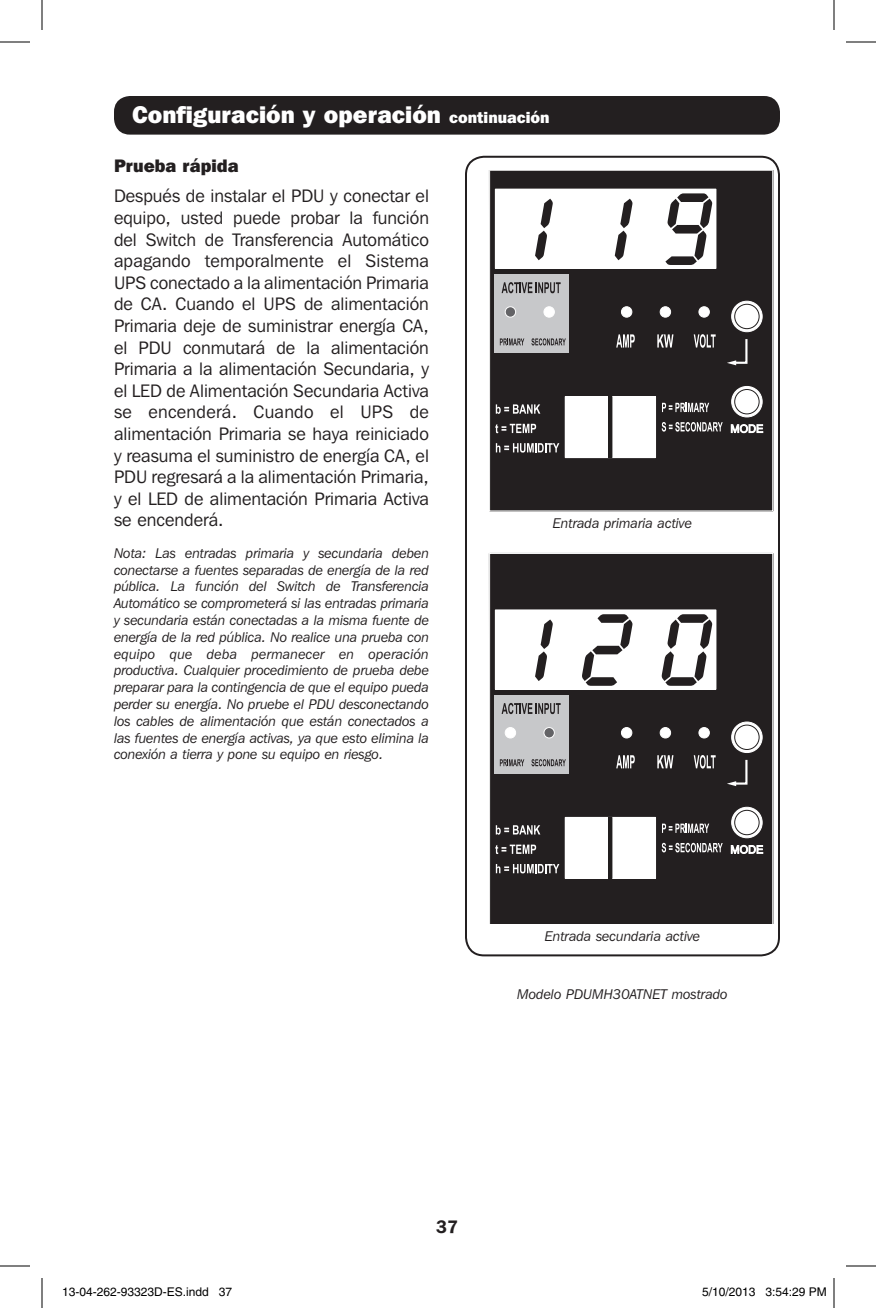
<style>
.page{position:relative;width:876px;height:1308px;background:#fff}
.page>*{position:absolute;margin:0;border:0;box-sizing:border-box;transform-origin:0 0}
.t1{font:800 24px "Franklin Gothic IT Cby BT";color:#fff}
.t2{font:18px/21.6px "Franklin Gothic IT Cby BT";color:#231f20;text-align:justify}
.t3{font:800 18px "Franklin Gothic IT Cby BT";color:#231f20}
.t4{font:600 18px "Franklin Gothic IT Cby BT";color:#231f20}
.t5{font:italic 14px/16.8px "Franklin Gothic IT Cby BT";color:#231f20;text-align:justify}
.t6{font:12px "Helvetica";color:#000}
.s1{font-size:16px}
</style>
<div class="page">
<div style="left:114px;top:96px;width:666px;height:39px;background:#231f20;border-radius:16px"></div>
<div style="left:465px;top:156px;width:315px;height:800px;border:2px solid #231f20;border-radius:18px"></div>
<div style="left:490px;top:171px;width:283px;height:340px;background:#231f20"></div>
<div style="left:494px;top:275px;width:75px;height:78px;background:#c7c8ca"></div>
<svg style="left:502px;top:282px;width:59px;height:11px"></svg>
<svg style="left:500px;top:338px;width:24px;height:7px"></svg>
<svg style="left:531px;top:338px;width:35px;height:7px"></svg>
<div style="left:699px;top:307px;width:10px;height:10px;background:#fff;border-radius:50%"></div>
<div style="left:699px;top:307px;width:10px;height:10px;border:1px solid #fff;border-radius:50%"></div>
<div style="left:660px;top:307px;width:11px;height:10px;background:#fff;border-radius:50%"></div>
<div style="left:660px;top:307px;width:11px;height:10px;border:1px solid #fff;border-radius:50%"></div>
<div style="left:621px;top:307px;width:11px;height:10px;background:#fff;border-radius:50%"></div>
<div style="left:621px;top:307px;width:11px;height:10px;border:1px solid #fff;border-radius:50%"></div>
<div style="left:544px;top:307px;width:10px;height:10px;background:#fff;border-radius:50%"></div>
<div style="left:544px;top:307px;width:10px;height:10px;border:1px solid #fff;border-radius:50%"></div>
<div style="left:505px;top:307px;width:11px;height:10px;background:#636366;border-radius:50%"></div>
<div style="left:505px;top:307px;width:11px;height:10px;border:1px solid #fff;border-radius:50%"></div>
<div style="left:495px;top:189px;width:221px;height:79px;background:#fff"></div>
<div style="left:565px;top:397px;width:91px;height:61px;background:#fff"></div>
<div style="left:609px;top:397px;width:3px;height:61px;border:1px solid #211e1e"></div>
<svg style="left:732px;top:386px;width:30px;height:31px"></svg>
<div style="left:732px;top:386px;width:30px;height:31px;border:1px solid #fff;border-radius:50%"></div>
<svg style="left:732px;top:301px;width:30px;height:31px"></svg>
<div style="left:732px;top:301px;width:30px;height:31px;border:1px solid #fff;border-radius:50%"></div>
<div style="left:735px;top:390px;width:24px;height:24px;background:#fff;border-radius:50%"></div>
<div style="left:734px;top:389px;width:25px;height:25px;border:1px solid #211e1e;border-radius:50%"></div>
<div style="left:735px;top:304px;width:24px;height:25px;background:#fff;border-radius:50%"></div>
<div style="left:734px;top:304px;width:25px;height:25px;border:1px solid #211e1e;border-radius:50%"></div>
<svg style="left:730px;top:424px;width:34px;height:10px"></svg>
<svg style="left:535px;top:199px;width:18px;height:61px"></svg>
<svg style="left:615px;top:199px;width:17px;height:61px"></svg>
<svg style="left:665px;top:193px;width:47px;height:72px"></svg>
<svg style="left:616px;top:334px;width:19px;height:14px"></svg>
<svg style="left:496px;top:404px;width:44px;height:10px"></svg>
<svg style="left:495px;top:424px;width:41px;height:9px"></svg>
<svg style="left:496px;top:443px;width:63px;height:10px"></svg>
<svg style="left:662px;top:403px;width:47px;height:9px"></svg>
<svg style="left:662px;top:422px;width:61px;height:10px"></svg>
<svg style="left:694px;top:334px;width:22px;height:14px"></svg>
<svg style="left:657px;top:334px;width:16px;height:14px"></svg>
<svg style="left:727px;top:337px;width:22px;height:28px"></svg>
<div style="left:490px;top:553px;width:283px;height:370px;background:#231f20"></div>
<div style="left:494px;top:695px;width:75px;height:79px;background:#c7c8ca"></div>
<svg style="left:502px;top:703px;width:59px;height:11px"></svg>
<svg style="left:500px;top:759px;width:24px;height:7px"></svg>
<svg style="left:531px;top:759px;width:35px;height:7px"></svg>
<div style="left:699px;top:728px;width:10px;height:10px;background:#fff;border-radius:50%"></div>
<div style="left:699px;top:728px;width:10px;height:10px;border:1px solid #fff;border-radius:50%"></div>
<div style="left:660px;top:728px;width:11px;height:10px;background:#fff;border-radius:50%"></div>
<div style="left:660px;top:728px;width:11px;height:10px;border:1px solid #fff;border-radius:50%"></div>
<div style="left:621px;top:728px;width:11px;height:10px;background:#fff;border-radius:50%"></div>
<div style="left:621px;top:728px;width:11px;height:10px;border:1px solid #fff;border-radius:50%"></div>
<div style="left:544px;top:728px;width:10px;height:10px;background:#636366;border-radius:50%"></div>
<div style="left:544px;top:728px;width:10px;height:10px;border:1px solid #fff;border-radius:50%"></div>
<div style="left:505px;top:728px;width:11px;height:10px;background:#fff;border-radius:50%"></div>
<div style="left:505px;top:728px;width:11px;height:10px;border:1px solid #fff;border-radius:50%"></div>
<div style="left:495px;top:610px;width:221px;height:79px;background:#fff"></div>
<div style="left:565px;top:817px;width:91px;height:61px;background:#fff"></div>
<div style="left:609px;top:817px;width:3px;height:61px;border:1px solid #211e1e"></div>
<svg style="left:732px;top:807px;width:30px;height:31px"></svg>
<div style="left:732px;top:807px;width:30px;height:31px;border:1px solid #fff;border-radius:50%"></div>
<svg style="left:732px;top:722px;width:30px;height:31px"></svg>
<div style="left:732px;top:722px;width:30px;height:31px;border:1px solid #fff;border-radius:50%"></div>
<div style="left:735px;top:810px;width:24px;height:25px;background:#fff;border-radius:50%"></div>
<div style="left:734px;top:810px;width:25px;height:25px;border:1px solid #211e1e;border-radius:50%"></div>
<div style="left:735px;top:725px;width:24px;height:24px;background:#fff;border-radius:50%"></div>
<div style="left:734px;top:725px;width:25px;height:25px;border:1px solid #211e1e;border-radius:50%"></div>
<svg style="left:730px;top:844px;width:34px;height:11px"></svg>
<svg style="left:535px;top:619px;width:18px;height:62px"></svg>
<svg style="left:582px;top:614px;width:50px;height:72px"></svg>
<svg style="left:662px;top:614px;width:50px;height:72px"></svg>
<svg style="left:616px;top:755px;width:19px;height:13px"></svg>
<svg style="left:496px;top:825px;width:44px;height:10px"></svg>
<svg style="left:495px;top:845px;width:41px;height:9px"></svg>
<svg style="left:496px;top:864px;width:63px;height:9px"></svg>
<svg style="left:662px;top:824px;width:47px;height:9px"></svg>
<svg style="left:662px;top:843px;width:61px;height:9px"></svg>
<svg style="left:694px;top:755px;width:22px;height:14px"></svg>
<svg style="left:657px;top:755px;width:16px;height:13px"></svg>
<svg style="left:727px;top:758px;width:22px;height:28px"></svg>
<hr style="left:0;top:42px;width:30px;height:1px;background:#000">
<hr style="left:846px;top:42px;width:30px;height:1px;background:#000">
<hr style="left:0;top:1266px;width:30px;height:1px;background:#000">
<hr style="left:846px;top:1266px;width:30px;height:1px;background:#000">
<hr style="left:42px;top:0;width:1px;height:30px;background:#000">
<hr style="left:42px;top:1278px;width:1px;height:30px;background:#000">
<hr style="left:834px;top:0;width:1px;height:30px;background:#000">
<hr style="left:834px;top:1278px;width:1px;height:30px;background:#000">
<p class="t1" style="left:132px;top:100px;width:419px">Configuración y operación <span class="s1">continuación</span></p>
<p class="t3" style="left:114px;top:154px;width:126px">Prueba rápida</p>
<p class="t2" style="left:114px;top:185px;width:317px">Después de instalar el PDU y conectar el equipo, usted puede probar la función del Switch de Transferencia Automático apagando temporalmente el Sistema UPS conectado a la alimentación Primaria de CA. Cuando el UPS de alimentación Primaria deje de suministrar energía CA, el PDU conmutará de la alimentación Primaria a la alimentación Secundaria, y el LED de Alimentación Secundaria Activa se encenderá. Cuando el UPS de alimentación Primaria se haya reiniciado y reasuma el suministro de energía CA, el PDU regresará a la alimentación Primaria, y el LED de alimentación Primaria Activa se encenderá.</p>
<p class="t5" style="left:114px;top:544px;width:317px">Nota: Las entradas primaria y secundaria deben conectarse a fuentes separadas de energía de la red pública. La función del Switch de Transferencia Automático se comprometerá si las entradas primaria y secundaria están conectadas a la misma fuente de energía de la red pública. No realice una prueba con equipo que deba permanecer en operación productiva. Cualquier procedimiento de prueba debe preparar para la contingencia de que el equipo pueda perder su energía. No pruebe el PDU desconectando los cables de alimentación que están conectados a las fuentes de energía activas, ya que esto elimina la conexión a tierra y pone su equipo en riesgo.</p>
<p class="t5" style="left:553px;top:514px;width:141px">Entrada primaria active</p>
<p class="t5" style="left:545px;top:928px;width:157px">Entrada secundaria active</p>
<p class="t5" style="left:517px;top:986px;width:212px">Modelo PDUMH30ATNET mostrado</p>
<p class="t4" style="left:436px;top:1215px;width:23px">37</p>
<p class="t6" style="left:62px;top:1285px;width:172px">13-04-262-93323D-ES.indd 37</p>
<p class="t6" style="left:702px;top:1285px;width:126px">5/10/2013 3:54:29 PM</p>
</div>
